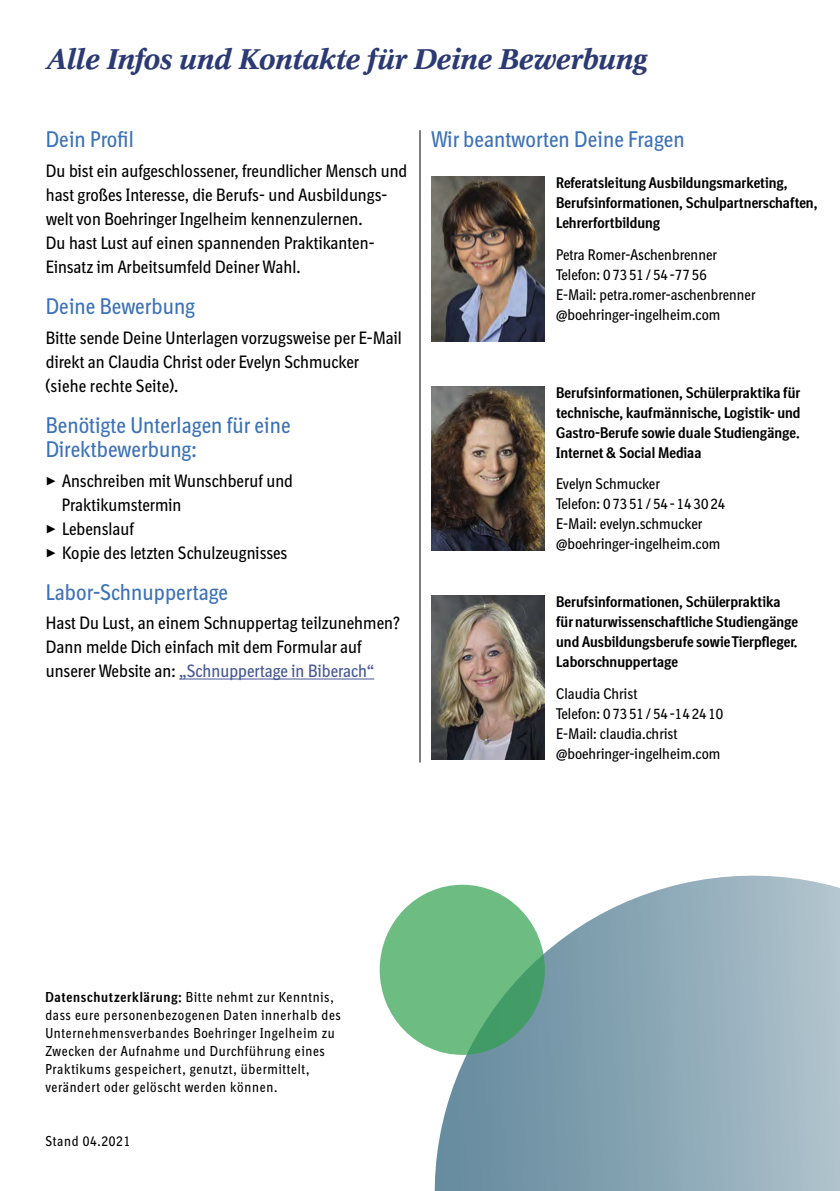
<style>
.page{position:relative;width:840px;height:1191px;background:#fff}
.page>*{position:absolute;margin:0;border:0;box-sizing:border-box;transform-origin:0 0}
.t1{font:italic 700 28px "BI Antiqua Opti";letter-spacing:-.005em;color:#2c3a73}
.t2{font:22px/24px "BI Sans NEXT Cond";color:#3c72b7}
.t3{font:17.4px/24px "BI Sans NEXT Cond";color:#000}
.t4{font:700 15px/20px "BI Sans NEXT Cond";color:#000}
.t5{font:15px/20px "BI Sans NEXT Cond";color:#000}
.t6{font:14px/18px "BI Sans NEXT Cond";letter-spacing:.05em;color:#000}
.s1{color:#465792}
.s2{font-weight:700}
</style>
<div class="page">
<hr style="left:179px;top:678px;width:195px;height:1px;background:#465792">
<img style="left:431px;top:177px;width:113px;height:164px">
<img style="left:431px;top:386px;width:113px;height:164px">
<img style="left:431px;top:595px;width:113px;height:165px">
<hr style="left:419px;top:130px;width:1px;height:632px;background:#000">
<svg style="left:406px;top:875px;width:433px;height:316px;background:#9cb4c0"></svg>
<svg style="left:379px;top:884px;width:165px;height:170px;background:#68b87f"></svg>
<h1 class="t1" style="left:45px;top:43px;width:602px">Alle Infos und Kontakte für Deine Bewerbung</h1>
<p class="t2" style="left:46px;top:128px;width:90px">Dein Profil</p>
<p class="t3" style="left:46px;top:159px;width:363px">Du bist ein aufgeschlossener, freundlicher Mensch und hast großes Interesse, die Berufs- und Ausbildungs&shy;welt von Boehringer Ingelheim kennenzulernen.<br>Du hast Lust auf einen spannenden Praktikanten-Einsatz im Arbeitsumfeld Deiner Wahl.</p>
<p class="t2" style="left:46px;top:294px;width:151px">Deine Bewerbung</p>
<p class="t3" style="left:45px;top:326px;width:358px">Bitte sende Deine Unterlagen vorzugsweise per E-Mail direkt an Claudia Christ oder Evelyn Schmucker (siehe rechte Seite).</p>
<p class="t2" style="left:46px;top:413px;width:246px">Benötigte Unterlagen für eine<br>Direktbewerbung:</p>
<p class="t3" style="left:62px;top:468px;width:232px;text-indent:-16px">✓ Anschreiben mit Wunschberuf und<br>Praktikumstermin</p>
<p class="t3" style="left:46px;top:516px;width:90px">✓ Lebenslauf</p>
<p class="t3" style="left:46px;top:540px;width:243px">✓ Kopie des letzten Schulzeugnisses</p>
<p class="t2" style="left:46px;top:580px;width:184px">Labor-Schnuppertage</p>
<p class="t3" style="left:46px;top:611px;width:355px">Hast Du Lust, an einem Schnuppertag teilzunehmen?<br>Dann melde Dich einfach mit dem Formular auf unserer Website an: <span class="s1">„Schnuppertage in Biberach“</span></p>
<p class="t2" style="left:431px;top:128px;width:255px">Wir beantworten Deine Fragen</p>
<p class="t4" style="left:556px;top:173px;width:263px">Referatsleitung Ausbildungsmarketing,<br>Berufsinformationen, Schulpartnerschaften,<br>Lehrerfortbildung</p>
<p class="t5" style="left:556px;top:244px;width:201px">Petra Romer-Aschenbrenner<br>Telefon: 0 73 51 / 54 -77 56<br>E-Mail: petra.romer-aschenbrenner @boehringer-ingelheim.com</p>
<p class="t4" style="left:556px;top:382px;width:245px;text-align:justify">Berufsinformationen, Schülerpraktika für technische, kaufmännische, Logistik- und Gastro-Berufe sowie duale Studiengänge.<br>Internet &amp; Social Mediaa</p>
<p class="t5" style="left:556px;top:474px;width:170px">Evelyn Schmucker<br>Telefon: 0 73 51 / 54 - 14 30 24<br>E-Mail: evelyn.schmucker @boehringer-ingelheim.com</p>
<p class="t4" style="left:556px;top:592px;width:243px">Berufsinformationen, Schülerpraktika für naturwissenschaftliche Studiengänge und Ausbildungsberufe sowie Tierpfleger.<br>Laborschnuppertage</p>
<p class="t5" style="left:556px;top:683px;width:169px">Claudia Christ<br>Telefon: 0 73 51 / 54 -14 24 10<br>E-Mail: claudia.christ @boehringer-ingelheim.com</p>
<p class="t6" style="left:45px;top:987px;width:297px"><span class="s2">Datenschutzerklärung:</span> Bitte nehmt zur Kenntnis, dass eure personenbezogenen Daten innerhalb des Unternehmensverbandes Boehringer Ingelheim zu Zwecken der Aufnahme und Durchführung eines Praktikums gespeichert, genutzt, übermittelt, verändert oder gelöscht werden können.</p>
<p class="t6" style="left:45px;top:1131px;width:86px">Stand 04.2021</p>
</div>
